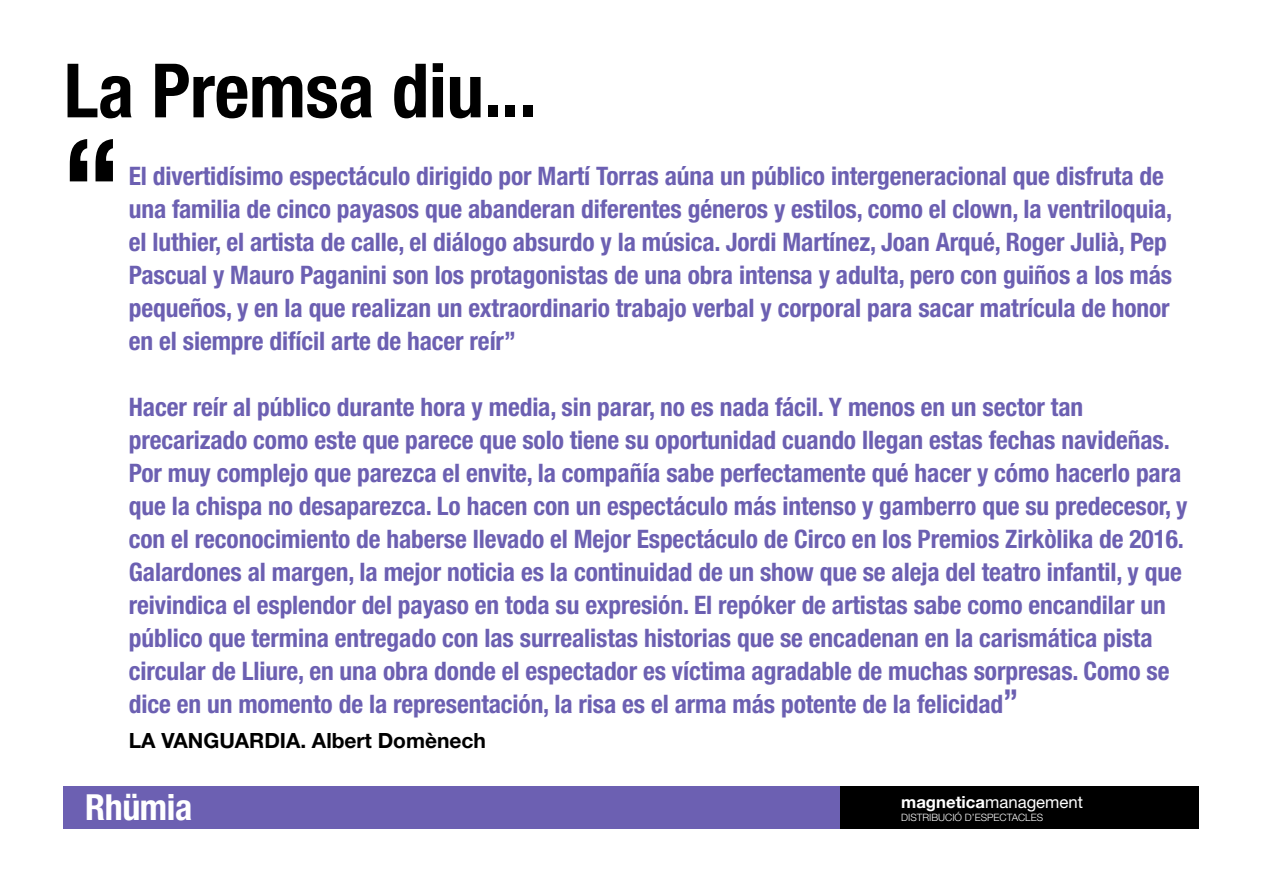
<style>
.page{position:relative;width:1263px;height:893px;background:#fff}
.page>*{position:absolute;margin:0;border:0;box-sizing:border-box;transform-origin:0 0}
.t1{font:700 condensed 132px "Helvetica Neue LT Std";color:#000}
.t2{font:700 condensed 75px "Helvetica Neue LT Std";letter-spacing:-.005em;color:#000}
.t3{font:700 condensed 36px "Helvetica Neue LT Std";letter-spacing:-.01em;color:#fff}
.t4{font:700 condensed 25.5px/33px "Helvetica Neue LT Std";letter-spacing:-.005em;color:#6c60b2}
.t5{font:700 21px "Helvetica Neue LT Std";color:#000}
.t6{font:16.8px "Helvetica Neue LT Std";color:#fff}
.t7{font:300 10.2px "Helvetica Neue LT Std";color:#fff}
.s1{font-size:33px}
.s2{font-weight:700}
</style>
<div class="page">
<div style="left:64px;top:787px;width:778px;height:42px;background:#6c60b2"></div>
<div style="left:840px;top:787px;width:359px;height:42px;background:#000"></div>
<h2 class="t2" style="left:64px;top:45px;width:475px">La Premsa diu...</h2>
<h1 class="t1" style="left:61px;top:106px;width:63px">“</h1>
<p class="t4" style="left:129px;top:159px;width:1045px">El divertidísimo espectáculo dirigido por Martí Torras aúna un público intergeneracional que disfruta de una familia de cinco payasos que abanderan diferentes géneros y estilos, como el clown, la ventriloquia, el luthier, el artista de calle, el diálogo absurdo y la música. Jordi Martínez, Joan Arqué, Roger Julià, Pep Pascual y Mauro Paganini son los protagonistas de una obra intensa y adulta, pero con guiños a los más pequeños, y en la que realizan un extraordinario trabajo verbal y corporal para sacar matrícula de honor en el siempre difícil arte de hacer reír”</p>
<p class="t4" style="left:129px;top:390px;width:1060px">Hacer reír al público durante hora y media, sin parar, no es nada fácil. Y menos en un sector tan precarizado como este que parece que solo tiene su oportunidad cuando llegan estas fechas navideñas.<br>Por muy complejo que parezca el envite, la compañía sabe perfectamente qué hacer y cómo hacerlo para que la chispa no desaparezca. Lo hacen con un espectáculo más intenso y gamberro que su predecesor, y con el reconocimiento de haberse llevado el Mejor Espectáculo de Circo en los Premios Zirkòlika de 2016.<br>Galardones al margen, la mejor noticia es la continuidad de un show que se aleja del teatro infantil, y que reivindica el esplendor del payaso en toda su expresión. El repóker de artistas sabe como encandilar un público que termina entregado con las surrealistas historias que se encadenan en la carismática pista circular de Lliure, en una obra donde el espectador es víctima agradable de muchas sorpresas. Como se dice en un momento de la representación, la risa es el arma más potente de la felicidad<span class="s1">”</span></p>
<p class="t5" style="left:129px;top:728px;width:359px">LA VANGUARDIA. Albert Domènech</p>
<h3 class="t3" style="left:85px;top:785px;width:109px">Rhümia</h3>
<p class="t6" style="left:901px;top:792px;width:183px"><span class="s2">magnetica</span>management</p>
<p class="t7" style="left:901px;top:811px;width:144px">DISTRIBUCIÓ D’ESPECTACLES</p>
</div>
